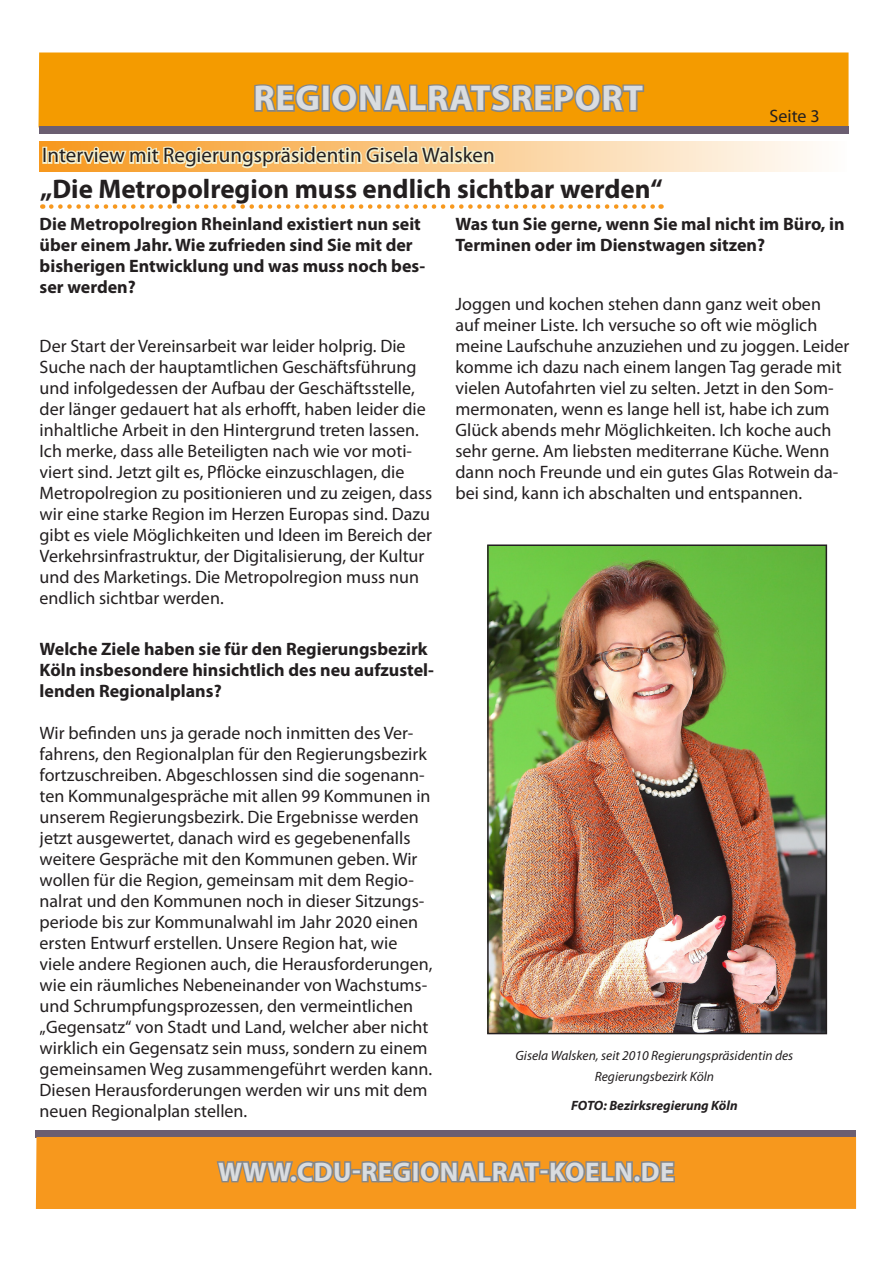
<style>
.page{position:relative;width:893px;height:1263px;background:#fff}
.page>*{position:absolute;margin:0;border:0;box-sizing:border-box;transform-origin:0 0}
.t1{font:700 36px "Myriad Pro";letter-spacing:.02em;color:#dadde0}
.t2{font:700 27px "Myriad Pro";color:#231f20}
.t3{font:700 27px "Myriad Pro";letter-spacing:.02em;color:#dadde0}
.t4{font:21px "Myriad Pro";color:#231f20}
.t5{font:18px/21px "Myriad Pro";color:#231f20}
.t6{font:700 18px/21px "Myriad Pro";color:#231f20}
.t7{font:italic 13.5px/21px "Myriad Pro";color:#231f20;text-align:center}
.t8{font:italic 700 13.5px "Myriad Pro";color:#231f20}
</style>
<div class="page">
<div style="left:38px;top:52px;width:811px;height:77px;background:#f49b00"></div>
<div style="left:39px;top:126px;width:809px;height:8px;background:#6b5e71"></div>
<div style="left:36px;top:1130px;width:820px;height:7px;background:#6b5e71"></div>
<div style="left:36px;top:1137px;width:820px;height:72px;background:#f7981d"></div>
<svg style="left:215px;top:1137px;width:138px;height:72px"></svg>
<div style="left:351px;top:1169px;width:10px;height:6px;border:3px solid #848689"></div>
<svg style="left:360px;top:1141px;width:182px;height:50px"></svg>
<div style="left:539px;top:1169px;width:10px;height:6px;border:3px solid #848689"></div>
<svg style="left:548px;top:1158px;width:128px;height:33px"></svg>
<svg style="left:40px;top:141px;width:776px;height:30px"></svg>
<svg style="left:42px;top:52px;width:620px;height:157px"></svg>
<img style="left:490px;top:547px;width:334px;height:484px">
<div style="left:487px;top:544px;width:340px;height:490px;border:2px solid #231f20"></div>
<h1 class="t1" style="left:253px;top:75px;width:391px">Regionalratsreport</h1>
<p class="t4" style="left:42px;top:142px;width:454px">Interview mit Regierungspräsidentin Gisela Walsken</p>
<h2 class="t2" style="left:40px;top:171px;width:624px">„Die Metropolregion muss endlich sichtbar werden“</h2>
<p class="t5" style="left:769px;top:105px;width:52px">Seite 3</p>
<p class="t6" style="left:40px;top:213px;width:387px">Die Metropolregion Rheinland existiert nun seit über einem Jahr. Wie zufrieden sind Sie mit der bisherigen Entwicklung und was muss noch bes&shy;ser werden?</p>
<p class="t5" style="left:40px;top:335px;width:394px">Der Start der Vereinsarbeit war leider holprig. Die Suche nach der hauptamtlichen Geschäftsführung und infolgedessen der Aufbau der Geschäftsstelle, der länger gedauert hat als erhofft, haben leider die inhaltliche Arbeit in den Hintergrund treten lassen.<br>Ich merke, dass alle Beteiligten nach wie vor moti&shy;viert sind. Jetzt gilt es, Pflöcke einzuschlagen, die Metropolregion zu positionieren und zu zeigen, dass wir eine starke Region im Herzen Europas sind. Dazu gibt es viele Möglichkeiten und Ideen im Bereich der Verkehrsinfrastruktur, der Digitalisierung, der Kultur und des Marketings. Die Metropolregion muss nun endlich sichtbar werden.</p>
<p class="t6" style="left:40px;top:637px;width:396px">Welche Ziele haben sie für den Regierungsbezirk<br>Köln insbesondere hinsichtlich des neu aufzustel&shy;lenden Regionalplans?</p>
<p class="t5" style="left:40px;top:722px;width:395px">Wir befinden uns ja gerade noch inmitten des Ver&shy;fahrens, den Regionalplan für den Regierungsbezirk fortzuschreiben. Abgeschlossen sind die sogenann&shy;ten Kommunalgespräche mit allen 99 Kommunen in unserem Regierungsbezirk. Die Ergebnisse werden jetzt ausgewertet, danach wird es gegebenenfalls weitere Gespräche mit den Kommunen geben. Wir wollen für die Region, gemeinsam mit dem Regio&shy;nalrat und den Kommunen noch in dieser Sitzungs&shy;periode bis zur Kommunalwahl im Jahr 2020 einen ersten Entwurf erstellen. Unsere Region hat, wie viele andere Regionen auch, die Herausforderungen, wie ein räumliches Nebeneinander von Wachstums&shy;und Schrumpfungsprozessen, den vermeintlichen „Gegensatz“ von Stadt und Land, welcher aber nicht wirklich ein Gegensatz sein muss, sondern zu einem gemeinsamen Weg zusammengeführt werden kann.<br>Diesen Herausforderungen werden wir uns mit dem neuen Regionalplan stellen.</p>
<p class="t6" style="left:455px;top:213px;width:391px">Was tun Sie gerne, wenn Sie mal nicht im Büro, in<br>Terminen oder im Dienstwagen sitzen?</p>
<p class="t5" style="left:455px;top:293px;width:395px">Joggen und kochen stehen dann ganz weit oben<br>auf meiner Liste. Ich versuche so oft wie möglich meine Laufschuhe anzuziehen und zu joggen. Leider komme ich dazu nach einem langen Tag gerade mit vielen Autofahrten viel zu selten. Jetzt in den Som&shy;mermonaten, wenn es lange hell ist, habe ich zum Glück abends mehr Möglichkeiten. Ich koche auch sehr gerne. Am liebsten mediterrane Küche. Wenn dann noch Freunde und ein gutes Glas Rotwein da&shy;bei sind, kann ich abschalten und entspannen.</p>
<p class="t7" style="left:515px;top:1044px;width:279px">Gisela Walsken, seit 2010 Regierungspräsidentin des<br>Regierungsbezirk Köln</p>
<p class="t8" style="left:571px;top:1097px;width:168px">FOTO: Bezirksregierung Köln</p>
<h2 class="t3" style="left:218px;top:1154px;width:458px">www.cdu-regionalrat-koeln.de</h2>
</div>
